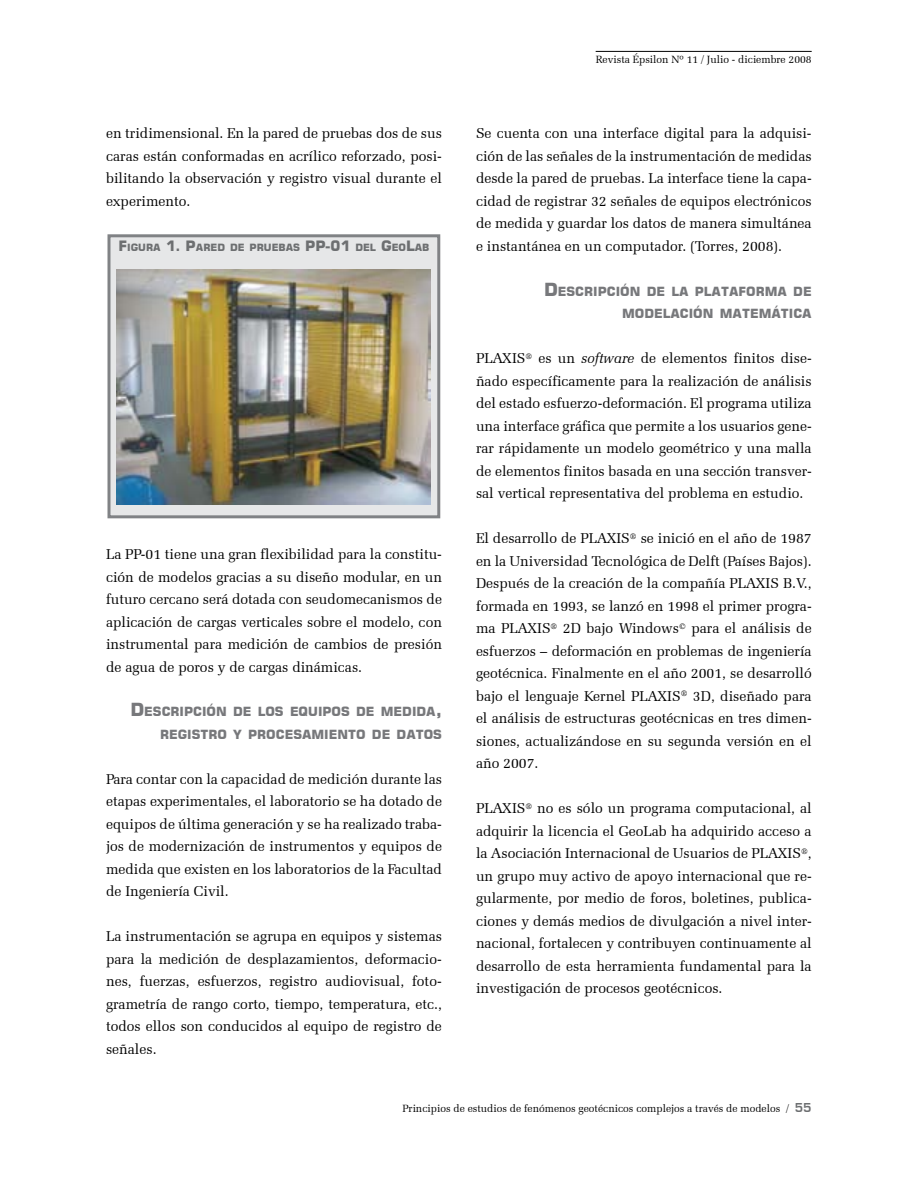
<style>
.page{position:relative;width:918px;height:1188px;background:#fff}
.page>*{position:absolute;margin:0;border:0;box-sizing:border-box;transform-origin:0 0}
.t1{font:14.25px/22.5px "Zapf Elliptical 711 BT";color:#000;text-align:justify}
.t2{font:700 12.6px/22.5px "Square 721 BT";color:#77787b;text-align:right}
.t3{font:10.5px "Zapf Elliptical 711 BT";color:#000}
.t4{font:700 10.05px "Square 721 BT";color:#6d6f71}
.s1{font-size:14.25px}
.s2{font-size:18px}
.s3{font-style:italic}
.s4{font-family:"Square 721 Dm Normal";font-size:12px;color:#6d6f71}
</style>
<div class="page">
<hr style="left:596px;top:51px;width:216px;height:1px;background:#000">
<div style="left:108px;top:234px;width:332px;height:284px;background:#e6e7e8;border:3px solid #808285"></div>
<img style="left:117px;top:269px;width:314px;height:236px">
<p class="t1" style="left:106px;top:122px;width:337px">en tridimensional. En la pared de pruebas dos de sus caras están conformadas en acrílico reforzado, posi&shy;bilitando la observación y registro visual durante el experimento.</p>
<p class="t4" style="left:119px;top:241px;width:311px"><span class="s1">F</span>IGURA <span class="s1">1. P</span>ARED DE PRUEBAS <span class="s1">PP-01</span> DEL <span class="s1">G</span>EO<span class="s1">L</span>AB</p>
<p class="t1" style="left:106px;top:543px;width:337px">La PP-01 tiene una gran flexibilidad para la constitu&shy;ción de modelos gracias a su diseño modular, en un futuro cercano será dotada con seudomecanismos de aplicación de cargas verticales sobre el modelo, con instrumental para medición de cambios de presión de agua de poros y de cargas dinámicas.</p>
<p class="t2" style="left:130px;top:700px;width:313px"><span class="s2">D</span>ESCRIPCIÓN DE LOS EQUIPOS DE MEDIDA<span class="s2">,<br></span>REGISTRO Y PROCESAMIENTO DE DATOS</p>
<p class="t1" style="left:106px;top:767px;width:337px">Para contar con la capacidad de medición durante las etapas experimentales, el laboratorio se ha dotado de equipos de última generación y se ha realizado traba&shy;jos de modernización de instrumentos y equipos de medida que existen en los laboratorios de la Facultad de Ingeniería Civil.</p>
<p class="t1" style="left:106px;top:925px;width:337px">La instrumentación se agrupa en equipos y sistemas para la medición de desplazamientos, deformacio&shy;nes, fuerzas, esfuerzos, registro audiovisual, foto&shy;grametría de rango corto, tiempo, temperatura, etc., todos ellos son conducidos al equipo de registro de señales.</p>
<p class="t3" style="left:596px;top:53px;width:217px">Revista Épsilon Nº 11 / Julio - diciembre 2008</p>
<p class="t1" style="left:476px;top:122px;width:337px">Se cuenta con una interface digital para la adquisi&shy;ción de las señales de la instrumentación de medidas desde la pared de pruebas. La interface tiene la capa&shy;cidad de registrar 32 señales de equipos electrónicos de medida y guardar los datos de manera simultánea e instantánea en un computador. (Torres, 2008).</p>
<p class="t2" style="left:544px;top:280px;width:269px"><span class="s2">D</span>ESCRIPCIÓN DE LA PLATAFORMA DE<br>MODELACIÓN MATEMÁTICA</p>
<p class="t1" style="left:476px;top:347px;width:337px">PLAXIS<sup>®</sup> es un <span class="s3">software</span> de elementos finitos dise&shy;ñado específicamente para la realización de análisis del estado esfuerzo-deformación. El programa utiliza una interface gráfica que permite a los usuarios gene&shy;rar rápidamente un modelo geométrico y una malla de elementos finitos basada en una sección transver&shy;sal vertical representativa del problema en estudio.</p>
<p class="t1" style="left:476px;top:527px;width:337px">El desarrollo de PLAXIS<sup>®</sup> se inició en el año de 1987 en la Universidad Tecnológica de Delft (Países Bajos).<br>Después de la creación de la compañía PLAXIS B.V., formada en 1993, se lanzó en 1998 el primer progra&shy;ma PLAXIS<sup>®</sup> 2D bajo Windows<sup>©</sup> para el análisis de esfuerzos – deformación en problemas de ingeniería geotécnica. Finalmente en el año 2001, se desarrolló bajo el lenguaje Kernel PLAXIS<sup>®</sup> 3D, diseñado para el análisis de estructuras geotécnicas en tres dimen&shy;siones, actualizándose en su segunda versión en el año 2007.</p>
<p class="t1" style="left:476px;top:797px;width:337px">PLAXIS<sup>®</sup> no es sólo un programa computacional, al adquirir la licencia el GeoLab ha adquirido acceso a la Asociación Internacional de Usuarios de PLAXIS<sup>®</sup>, un grupo muy activo de apoyo internacional que re&shy;gularmente, por medio de foros, boletines, publica&shy;ciones y demás medios de divulgación a nivel inter&shy;nacional, fortalecen y contribuyen continuamente al desarrollo de esta herramienta fundamental para la investigación de procesos geotécnicos.</p>
<p class="t3" style="left:403px;top:1103px;width:411px">Principios de estudios de fenómenos geotécnicos complejos a través de modelos / <span class="s4">55</span></p>
</div>
